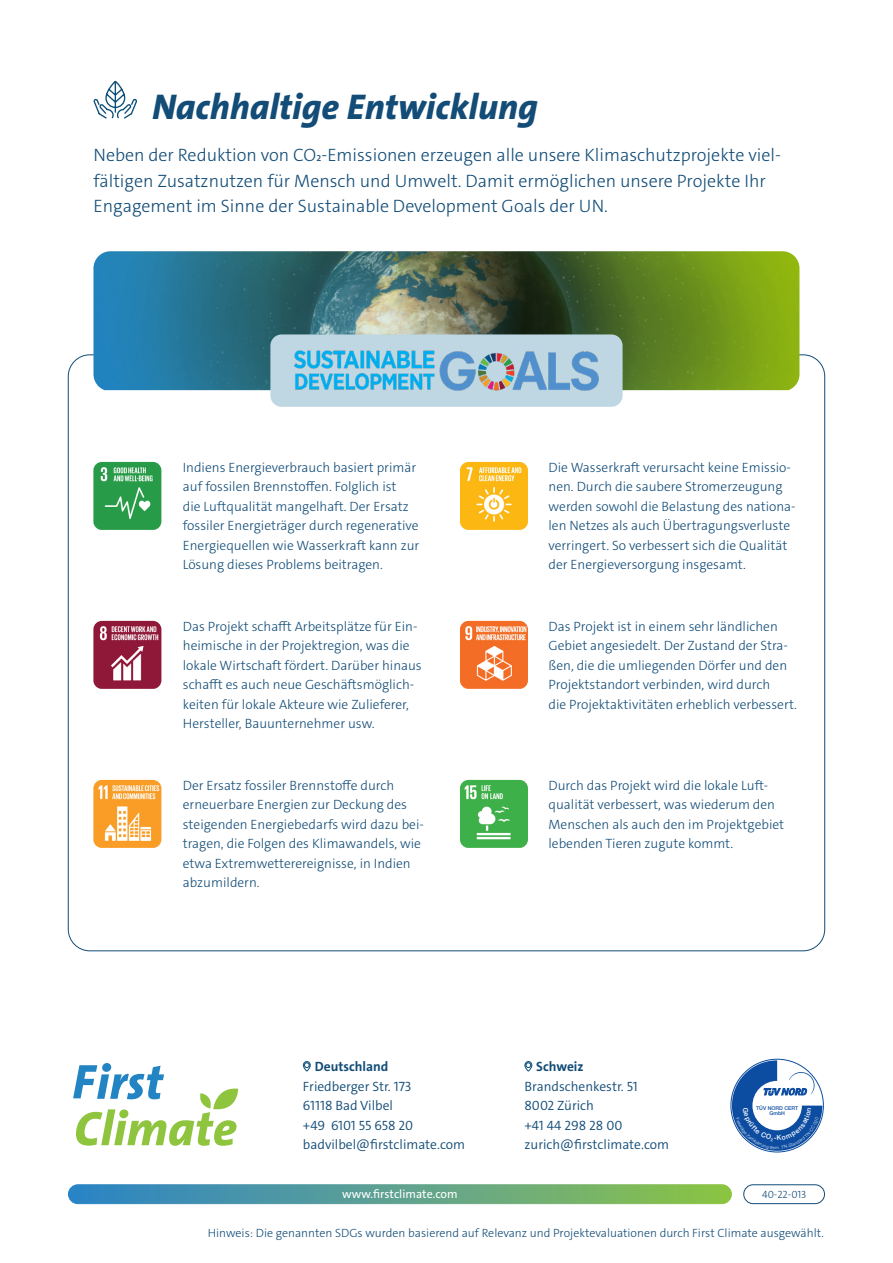
<style>
.page{position:relative;width:893px;height:1263px;background:#fff}
.page>*{position:absolute;margin:0;border:0;box-sizing:border-box;transform-origin:0 0}
.t1{font:italic 800 36px "The Sans C4 s";color:#124c77}
.t2{font:300 18px/25.5px "The Sans C4 s";color:#124c77}
.t3{font:300 13.5px/19.5px "The Sans C4 s";color:#124c77}
.t4{font:300 13.5px "The Sans C4 s";color:#124c77}
.t5{font:700 13.5px "The Sans C4 s";color:#124c77}
.t6{font:300 12px "The Sans C4 s";color:#124c77}
.t7{font:12px "The Sans C4 s";color:#fff}
.t8{font:300 10.5px "The Sans C4 s";color:#124c77}
.t9{font:500 5.25px/5.2px "Helvetica Neue";color:#0d4da1;text-align:center}
</style>
<div class="page">
<svg style="left:73px;top:1063px;width:165px;height:83px"></svg>
<svg style="left:524px;top:1061px;width:9px;height:11px"></svg>
<svg style="left:303px;top:1061px;width:8px;height:11px"></svg>
<svg style="left:93px;top:80px;width:45px;height:39px"></svg>
<img style="left:93px;top:251px;width:706px;height:139px">
<div style="left:270px;top:334px;width:353px;height:73px;background:#bed7e2;border-radius:11px"></div>
<img style="left:294px;top:350px;width:305px;height:41px">
<img style="left:93px;top:462px;width:68px;height:68px">
<img style="left:93px;top:780px;width:68px;height:68px">
<img style="left:93px;top:621px;width:68px;height:68px">
<img style="left:460px;top:462px;width:68px;height:68px">
<img style="left:460px;top:621px;width:68px;height:68px">
<img style="left:460px;top:780px;width:68px;height:68px">
<div style="left:68px;top:1185px;width:663px;height:18px;background:linear-gradient(to right,#2d82cc,#8ec34b);border-radius:9px"></div>
<div style="left:68px;top:1184px;width:664px;height:20px;border:1px solid #fff;border-radius:9px"></div>
<div style="left:743px;top:1184px;width:82px;height:20px;border:1px solid #124c77;border-radius:9px"></div>
<svg style="left:732px;top:1060px;width:90px;height:91px"></svg>
<p class="t1" style="left:152px;top:83px;width:387px">Nachhaltige Entwicklung</p>
<p class="t2" style="left:94px;top:143px;width:689px">Neben der Reduktion von CO2-Emissionen erzeugen alle unsere Klimaschutzprojekte viel&shy;fältigen Zusatznutzen für Mensch und Umwelt. Damit ermöglichen unsere Projekte Ihr<br>Engagement im Sinne der Sustainable Development Goals der UN.</p>
<p class="t3" style="left:183px;top:458px;width:238px">Indiens Energieverbrauch basiert primär auf fossilen Brennstoffen. Folglich ist<br>die Luftqualität mangelhaft. Der Ersatz fossiler Energieträger durch regenerative Energiequellen wie Wasserkraft kann zur Lösung dieses Problems beitragen.</p>
<p class="t3" style="left:183px;top:617px;width:240px">Das Projekt schafft Arbeitsplätze für Ein&shy;heimische in der Projektregion, was die lokale Wirtschaft fördert. Darüber hinaus schafft es auch neue Geschäftsmöglich&shy;keiten für lokale Akteure wie Zulieferer, Hersteller, Bauunternehmer usw.</p>
<p class="t3" style="left:183px;top:776px;width:243px">Der Ersatz fossiler Brennstoffe durch erneuerbare Energien zur Deckung des steigenden Energiebedarfs wird dazu bei&shy;tragen, die Folgen des Klimawandels, wie etwa Extremwetterereignisse, in Indien abzumildern.</p>
<p class="t3" style="left:549px;top:458px;width:249px">Die Wasserkraft verursacht keine Emissio&shy;nen. Durch die saubere Stromerzeugung werden sowohl die Belastung des nationa&shy;len Netzes als auch Übertragungsverluste verringert. So verbessert sich die Qualität der Energieversorgung insgesamt.</p>
<p class="t3" style="left:549px;top:617px;width:241px">Das Projekt ist in einem sehr ländlichen Gebiet angesiedelt. Der Zustand der Stra&shy;ßen, die die umliegenden Dörfer und den Projektstandort verbinden, wird durch</p>
<p class="t3" style="left:549px;top:695px;width:250px">die Projektaktivitäten erheblich verbessert.</p>
<p class="t3" style="left:549px;top:776px;width:237px">Durch das Projekt wird die lokale Luft&shy;qualität verbessert, was wiederum den Menschen als auch den im Projektgebiet lebenden Tieren zugute kommt.</p>
<p class="t5" style="left:315px;top:1058px;width:75px">Deutschland</p>
<p class="t4" style="left:303px;top:1077px;width:110px">Friedberger Str. 173</p>
<p class="t4" style="left:303px;top:1097px;width:92px">61118 Bad Vilbel</p>
<p class="t4" style="left:303px;top:1116px;width:112px">+49 6101 55 658 20</p>
<p class="t4" style="left:303px;top:1136px;width:164px">badvilbel@firstclimate.com</p>
<p class="t5" style="left:536px;top:1058px;width:49px">Schweiz</p>
<p class="t4" style="left:524px;top:1077px;width:115px">Brandschenkestr. 51</p>
<p class="t4" style="left:524px;top:1097px;width:71px">8002 Zürich</p>
<p class="t4" style="left:524px;top:1116px;width:99px">+41 44 298 28 00</p>
<p class="t4" style="left:524px;top:1136px;width:146px">zurich@firstclimate.com</p>
<p class="t9" style="left:756px;top:1105px;width:44px">TÜV NORD CERT<br>GmbH</p>
<p class="t7" style="left:342px;top:1186px;width:117px">www.firstclimate.com</p>
<p class="t8" style="left:762px;top:1187px;width:46px">40-22-013</p>
<p class="t6" style="left:208px;top:1225px;width:618px">Hinweis: Die genannten SDGs wurden basierend auf Relevanz und Projektevaluationen durch First Climate ausgewählt.</p>
</div>
